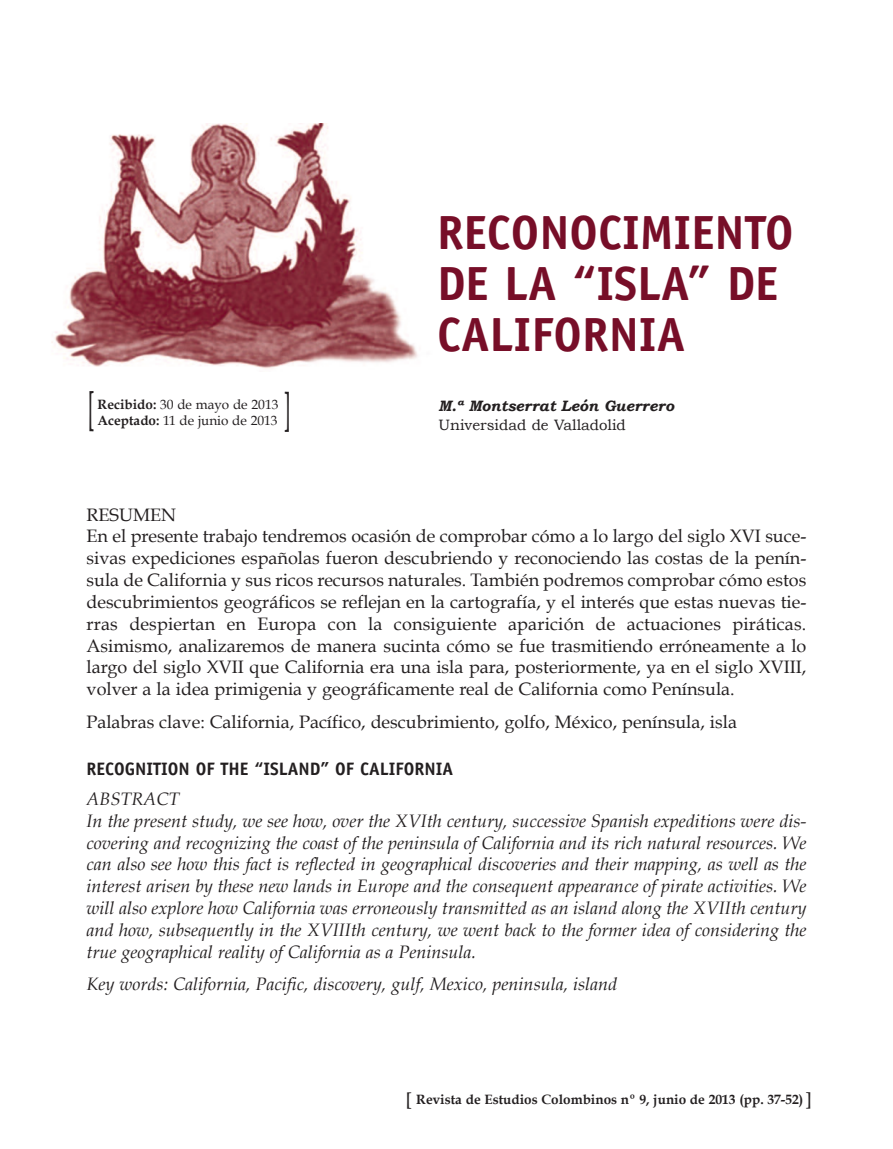
<style>
.page{position:relative;width:893px;height:1149px;background:#fff}
.page>*{position:absolute;margin:0;border:0;box-sizing:border-box;transform-origin:0 0}
.t1{font:700 48px/51px "Officina Sans";color:#770e28}
.t2{font:42px "Book Antiqua";color:#231f20;scale:.46 1}
.t3{font:18px/21.8px "Book Antiqua";color:#231f20}
.t4{font:italic 18px/21.8px "Book Antiqua";color:#231f20}
.t5{font:700 18px "Officina Sans";color:#231f20}
.t6{font:17.25px "Book Antiqua";color:#231f20;scale:1.14 1}
.t7{font:italic 700 15px "Bookman Old Style";color:#231f20}
.t8{font:15px "Bookman Old Style";color:#231f20}
.t9{font:700 13.5px "Book Antiqua";color:#231f20}
.t10{font:13.5px "Book Antiqua";color:#231f20}
.s1{font-weight:700}
.s2{font-weight:400;font-size:17.25px}
</style>
<div class="page">
<img style="left:51px;top:124px;width:367px;height:245px">
<h2 class="t2" style="left:88px;top:383px;width:16px">[</h2>
<h2 class="t2" style="left:291px;top:440px;width:16px;rotate:-180deg">[</h2>
<p class="t10" style="left:98px;top:396px;width:182px"><span class="s1">Recibido:</span> 30 de mayo de 2013</p>
<p class="t10" style="left:98px;top:412px;width:182px"><span class="s1">Aceptado:</span> 11 de junio de 2013</p>
<h1 class="t1" style="left:437px;top:211px;width:358px">RECONOCIMIENTO<br>DE LA “ISLA” DE<br>CALIFORNIA</h1>
<p class="t7" style="left:438px;top:397px;width:237px">M.ª Montserrat León Guerrero</p>
<p class="t8" style="left:438px;top:415px;width:189px">Universidad de Valladolid</p>
<p class="t3" style="left:87px;top:504px;width:721px">resumen<br>en el presente trabajo tendremos ocasión de comprobar cómo a lo largo del siglo XVI suce&shy;sivas expediciones españolas fueron descubriendo y reconociendo las costas de la penín&shy;sula de California y sus ricos recursos naturales. También podremos comprobar cómo estos descubrimientos geográficos se reflejan en la cartografía, y el interés que estas nuevas tie&shy;rras despiertan en europa con la consiguiente aparición de actuaciones piráticas.<br>Asimismo, analizaremos de manera sucinta cómo se fue trasmitiendo erróneamente a lo largo del siglo XVII que California era una isla para, posteriormente, ya en el siglo XVIII, volver a la idea primigenia y geográficamente real de California como Península.</p>
<p class="t3" style="left:87px;top:710px;width:652px">Palabras clave: California, Pacífico, descubrimiento, golfo, méxico, península, isla</p>
<p class="t5" style="left:87px;top:761px;width:368px">RECOGNITION OF THE “ISLAND” OF CALIFORNIA</p>
<p class="t4" style="left:87px;top:788px;width:721px">AbstrAct<br>In the present study, we see how, over the XVIth century, successive spanish expeditions were dis&shy;covering and recognizing the coast of the peninsula of california and its rich natural resources. We can also see how this fact is reflected in geographical discoveries and their mapping, as well as the interest arisen by these new lands in Europe and the consequent appearance of pirate activities. We will also explore how california was erroneously transmitted as an island along the XVIIth century and how, subsequently in the XVIIIth century, we went back to the former idea of considering the true geographical reality of california as a Peninsula.</p>
<p class="t4" style="left:87px;top:973px;width:532px">Key words: california, Pacific, discovery, gulf, Mexico, peninsula, island</p>
<p class="t9" style="left:406px;top:1091px;width:399px"><span class="s2">[</span> Revista de Estudios Colombinos nº 9, junio de 2013 (pp. 37-52)</p>
<p class="t6" style="left:812px;top:1111px;width:7px;rotate:180deg">[</p>
</div>
